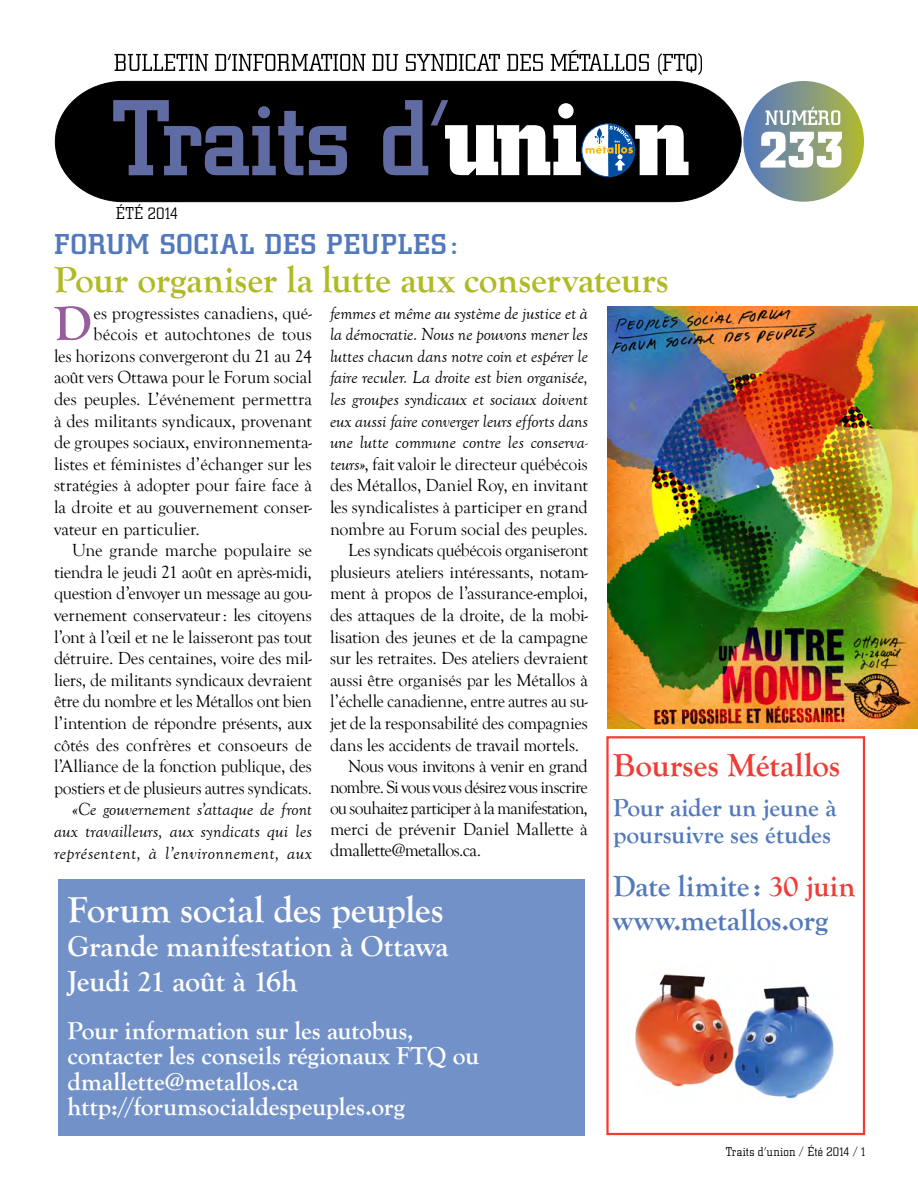
<style>
.page{position:relative;width:918px;height:1188px;background:#fff}
.page>*{position:absolute;margin:0;border:0;box-sizing:border-box;transform-origin:0 0}
.t1{font:700 53.7px "City D";color:#fff}
.t2{font:700 50.1px "Goudy Old Style T";color:#965e9d}
.t3{font:700 37.5px "Goudy Old Style T";letter-spacing:-.005em;color:#b0ba25}
.t4{font:700 37.5px "Goudy Old Style T";letter-spacing:-.005em;color:#fff}
.t5{font:700 33px "Goudy Old Style T";letter-spacing:.005em;color:#ef3d36}
.t6{font:700 30px/34.5px "Goudy Old Style T";letter-spacing:-.005em;color:#fff}
.t7{font:700 30px/34.5px "Goudy Old Style T";color:#5279bc}
.t8{font:500 30px "City D";letter-spacing:.01em;color:#5279bc;scale:1.1 1}
.t9{font:700 25.5px/25.5px "Goudy Old Style T";color:#fff}
.t10{font:700 25.5px/27px "Goudy Old Style T";letter-spacing:-.005em;color:#5279bc}
.t11{font:18px "Goudy Old Style T";letter-spacing:-.015em;color:#000}
.t12{font:italic 18px/21.6px "Goudy Old Style T";color:#000;text-align:justify}
.t13{font:18px "Goudy Old Style T";letter-spacing:-.04em;color:#000}
.t14{font:18px "Goudy Old Style T";letter-spacing:-.05em;color:#000}
.t15{font:18px "Goudy Old Style T";letter-spacing:-.035em;color:#000}
.t16{font:18px "City D Ligh";letter-spacing:.01em;color:#000}
.t17{font:13.5px "City D Ligh";letter-spacing:.02em;color:#000}
.s1{font-style:italic}
.s2{color:#ef3d36}
</style>
<div class="page">
<svg style="left:115px;top:54px;width:93px;height:17px"></svg>
<svg style="left:215px;top:54px;width:151px;height:17px"></svg>
<svg style="left:372px;top:54px;width:26px;height:17px"></svg>
<svg style="left:406px;top:54px;width:94px;height:17px"></svg>
<svg style="left:507px;top:54px;width:36px;height:17px"></svg>
<svg style="left:551px;top:50px;width:98px;height:21px"></svg>
<svg style="left:658px;top:53px;width:44px;height:22px"></svg>
<div style="left:743px;top:81px;width:121px;height:121px;background:linear-gradient(to right,#5578c8,#b1b939);border-radius:50%"></div>
<svg style="left:766px;top:107px;width:74px;height:18px"></svg>
<svg style="left:55px;top:81px;width:687px;height:122px;background:#1a1a1a"></svg>
<svg style="left:113px;top:100px;width:576px;height:77px"></svg>
<img style="left:608px;top:306px;width:310px;height:423px">
<div style="left:58px;top:879px;width:527px;height:257px;background:#7191c8"></div>
<div style="left:606px;top:736px;width:259px;height:399px;border:2px solid #ef3d36"></div>
<img style="left:635px;top:974px;width:199px;height:125px">
<p class="t16" style="left:116px;top:204px;width:63px">ÉTÉ 2014</p>
<h3 class="t8" style="left:54px;top:228px;width:368px">FORUM SOCIAL DES PEUPLES:</h3>
<h3 class="t3" style="left:54px;top:258px;width:616px">Pour organiser la lutte aux conservateurs</h3>
<h1 class="t1" style="left:759px;top:120px;width:86px">233</h1>
<h2 class="t2" style="left:54px;top:296px;width:40px">D</h2>
<p class="t11" style="left:94px;top:303px;width:220px">es progressistes canadiens, qué-</p>
<p class="t11" style="left:94px;top:324px;width:220px">bécois et autochtones de tous</p>
<p class="t11" style="left:54px;top:346px;width:260px">les horizons convergeront du 21 au 24</p>
<p class="t11" style="left:54px;top:368px;width:259px">août vers Ottawa pour le Forum social</p>
<p class="t11" style="left:54px;top:389px;width:260px">des peuples. L’événement permettra</p>
<p class="t11" style="left:54px;top:411px;width:259px">à des militants syndicaux, provenant</p>
<p class="t11" style="left:54px;top:432px;width:260px">de groupes sociaux, environnementa-</p>
<p class="t11" style="left:54px;top:454px;width:260px">listes et féministes d’échanger sur les</p>
<p class="t11" style="left:54px;top:476px;width:259px">stratégies à adopter pour faire face à</p>
<p class="t11" style="left:54px;top:497px;width:260px">la droite et au gouvernement conser-</p>
<p class="t11" style="left:54px;top:519px;width:147px">vateur en particulier.</p>
<p class="t11" style="left:72px;top:540px;width:241px">Une grande marche populaire se</p>
<p class="t11" style="left:54px;top:562px;width:259px">tiendra le jeudi 21 août en après-midi,</p>
<p class="t11" style="left:54px;top:584px;width:260px">question d’envoyer un message au gou-</p>
<p class="t11" style="left:54px;top:605px;width:260px">vernement conservateur: les citoyens</p>
<p class="t11" style="left:54px;top:627px;width:260px">l’ont à l’œil et ne le laisseront pas tout</p>
<p class="t11" style="left:54px;top:648px;width:260px">détruire. Des centaines, voire des mil-</p>
<p class="t11" style="left:54px;top:670px;width:259px">liers, de militants syndicaux devraient</p>
<p class="t11" style="left:54px;top:692px;width:259px">être du nombre et les Métallos ont bien</p>
<p class="t11" style="left:54px;top:713px;width:259px">l’intention de répondre présents, aux</p>
<p class="t11" style="left:54px;top:735px;width:259px">côtés des confrères et consoeurs de</p>
<p class="t11" style="left:54px;top:756px;width:259px">l’Alliance de la fonction publique, des</p>
<p class="t11" style="left:54px;top:778px;width:260px">postiers et de plusieurs autres syndicats.</p>
<p class="t12" style="left:54px;top:799px;width:260px;text-indent:18px">«Ce gouvernement s’attaque de front aux travailleurs, aux syndicats qui les représentent, à l’environnement, aux</p>
<p class="t12" style="left:330px;top:302px;width:259px">femmes et même au système de justice et à</p>
<p class="t12" style="left:330px;top:324px;width:260px">la démocratie. Nous ne pouvons mener les</p>
<p class="t12" style="left:330px;top:345px;width:260px">luttes chacun dans notre coin et espérer le</p>
<p class="t12" style="left:330px;top:367px;width:260px">faire reculer. La droite est bien organisée,</p>
<p class="t12" style="left:330px;top:389px;width:259px">les groupes syndicaux et sociaux doivent</p>
<p class="t12" style="left:330px;top:410px;width:260px">eux aussi faire converger leurs efforts dans</p>
<p class="t12" style="left:330px;top:432px;width:260px">une lutte commune contre les conserva-</p>
<p class="t11" style="left:330px;top:454px;width:259px"><span class="s1">teurs»</span>, fait valoir le directeur québécois</p>
<p class="t11" style="left:330px;top:476px;width:259px">des Métallos, Daniel Roy, en invitant</p>
<p class="t11" style="left:330px;top:497px;width:259px">les syndicalistes à participer en grand</p>
<p class="t11" style="left:330px;top:519px;width:260px">nombre au Forum social des peuples.</p>
<p class="t11" style="left:348px;top:540px;width:242px">Les syndicats québécois organiseront</p>
<p class="t11" style="left:330px;top:562px;width:260px">plusieurs ateliers intéressants, notam-</p>
<p class="t11" style="left:330px;top:584px;width:259px">ment à propos de l’assurance-emploi,</p>
<p class="t11" style="left:330px;top:605px;width:260px">des attaques de la droite, de la mobi-</p>
<p class="t11" style="left:330px;top:627px;width:259px">lisation des jeunes et de la campagne</p>
<p class="t11" style="left:330px;top:648px;width:259px">sur les retraites. Des ateliers devraient</p>
<p class="t11" style="left:330px;top:670px;width:259px">aussi être organisés par les Métallos à</p>
<p class="t11" style="left:330px;top:692px;width:260px">l’échelle canadienne, entre autres au su-</p>
<p class="t11" style="left:330px;top:713px;width:259px">jet de la responsabilité des compagnies</p>
<p class="t11" style="left:330px;top:735px;width:251px">dans les accidents de travail mortels.</p>
<p class="t15" style="left:348px;top:756px;width:241px">Nous vous invitons à venir en grand</p>
<p class="t14" style="left:330px;top:777px;width:259px">nombre. Si vous vous désirez vous inscrire</p>
<p class="t13" style="left:330px;top:798px;width:259px">ou souhaitez participer à la manifestation,</p>
<p class="t11" style="left:330px;top:819px;width:259px">merci de prévenir Daniel Mallette à</p>
<p class="t11" style="left:330px;top:840px;width:153px">dmallette@metallos.ca.</p>
<h3 class="t4" style="left:68px;top:888px;width:378px">Forum social des peuples</h3>
<h3 class="t6" style="left:68px;top:929px;width:382px">Grande manifestation à Ottawa<br>Jeudi 21 août à 16h</h3>
<h3 class="t9" style="left:68px;top:1018px;width:413px">Pour information sur les autobus, contacter les conseils régionaux FTQ ou dmallette@metallos.ca http://forumsocialdespeuples.org</h3>
<h3 class="t5" style="left:613px;top:746px;width:228px">Bourses Métallos</h3>
<h3 class="t10" style="left:613px;top:795px;width:225px">Pour aider un jeune à poursuivre ses études</h3>
<h3 class="t7" style="left:613px;top:869px;width:244px">Date limite : <span class="s2">30 juin </span>www.metallos.org</h3>
<p class="t17" style="left:726px;top:1145px;width:141px">Traits d’union / Été 2014 / 1</p>
</div>
